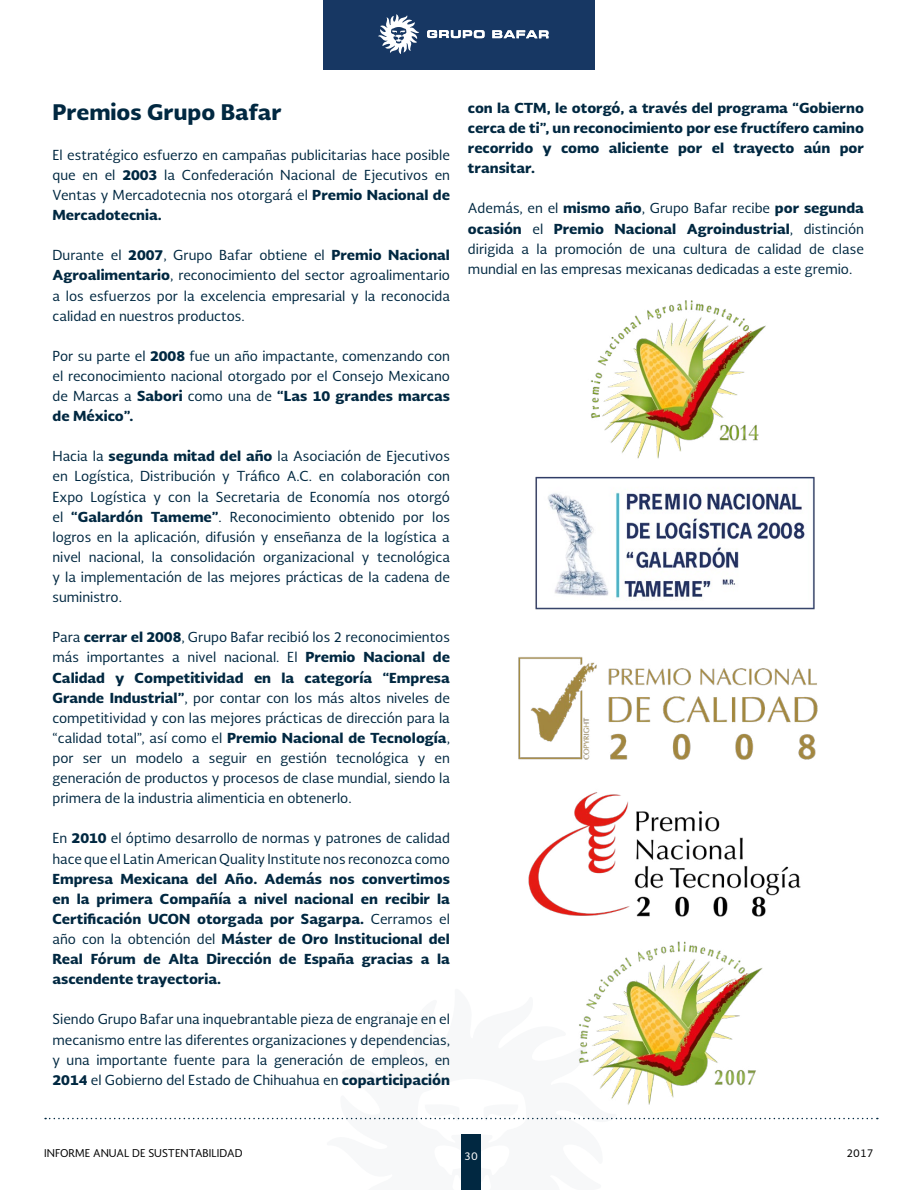
<style>
.page{position:relative;width:918px;height:1190px;background:#fff}
.page>*{position:absolute;margin:0;border:0;box-sizing:border-box;transform-origin:0 0}
.t1{font:900 21px "Soberana Sans";color:#012841}
.t2{font:13.5px/20.1px "Soberana Sans";color:#012841;text-align:justify}
.t3{font:900 13.5px/20.1px "Soberana Sans";color:#012841;text-align:justify}
.t4{font:10.5px "Soberana Sans";color:#000}
.t5{font:10.5px "Soberana Sans";color:#fff}
.s1{font-weight:900}
.s2{font-weight:400}
</style>
<div class="page">
<div style="left:323px;top:0;width:272px;height:69px;background:#173763"></div>
<div style="left:461px;top:1134px;width:20px;height:56px;background:#012841"></div>
<svg style="left:378px;top:14px;width:41px;height:40px"></svg>
<svg style="left:427px;top:30px;width:58px;height:8px"></svg>
<svg style="left:492px;top:30px;width:57px;height:8px"></svg>
<svg style="left:45px;top:1117px;width:833px;height:3px"></svg>
<img style="left:578px;top:941px;width:185px;height:164px">
<img style="left:535px;top:476px;width:280px;height:134px">
<img style="left:518px;top:657px;width:300px;height:103px">
<img style="left:528px;top:792px;width:273px;height:125px">
<img style="left:590px;top:300px;width:176px;height:159px">
<h1 class="t1" style="left:52px;top:97px;width:231px">Premios Grupo Bafar</h1>
<p class="t2" style="left:52px;top:144px;width:399px">El estratégico esfuerzo en campañas publicitarias hace posible que en el <span class="s1">2003</span> la Confederación Nacional de Ejecutivos en Ventas y Mercadotecnia nos otorgará el <span class="s1">Premio Nacional de Mercadotecnia.</span></p>
<p class="t2" style="left:52px;top:245px;width:399px">Durante el <span class="s1">2007</span>, Grupo Bafar obtiene el <span class="s1">Premio Nacional Agroalimentario</span>, reconocimiento del sector agroalimentario a los esfuerzos por la excelencia empresarial y la reconocida calidad en nuestros productos.</p>
<p class="t2" style="left:52px;top:345px;width:399px">Por su parte el <span class="s1">2008</span> fue un año impactante, comenzando con el reconocimiento nacional otorgado por el Consejo Mexicano de Marcas a <span class="s1">Sabori</span> como una de <span class="s1">“Las 10 grandes marcas de México”.</span></p>
<p class="t2" style="left:52px;top:446px;width:399px">Hacia la <span class="s1">segunda mitad del año</span> la Asociación de Ejecutivos en Logística, Distribución y Tráfico A.C. en colaboración con Expo Logística y con la Secretaria de Economía nos otorgó el <span class="s1">“Galardón Tameme”</span>. Reconocimiento obtenido por los logros en la aplicación, difusión y enseñanza de la logística a nivel nacional, la consolidación organizacional y tecnológica y la implementación de las mejores prácticas de la cadena de suministro.</p>
<p class="t2" style="left:52px;top:627px;width:399px">Para <span class="s1">cerrar el 2008</span>, Grupo Bafar recibió los 2 reconocimientos más importantes a nivel nacional. El <span class="s1">Premio Nacional de Calidad y Competitividad en la categoría “Empresa Grande Industrial”</span>, por contar con los más altos niveles de competitividad y con las mejores prácticas de dirección para la “calidad total”, así como el <span class="s1">Premio Nacional de Tecnología</span>, por ser un modelo a seguir en gestión tecnológica y en generación de productos y procesos de clase mundial, siendo la primera de la industria alimenticia en obtenerlo.</p>
<p class="t2" style="left:52px;top:828px;width:399px">En <span class="s1">2010</span> el óptimo desarrollo de normas y patrones de calidad hace que el Latin American Quality Institute nos reconozca como</p>
<p class="t3" style="left:52px;top:868px;width:399px">Empresa Mexicana del Año. Además nos convertimos en la primera Compañía a nivel nacional en recibir la Certificación UCON otorgada por Sagarpa. <span class="s2">Cerramos el año con la obtención del</span> Máster de Oro Institucional del Real Fórum de Alta Dirección de España gracias a la ascendente trayectoria.</p>
<p class="t2" style="left:52px;top:1009px;width:399px">Siendo Grupo Bafar una inquebrantable pieza de engranaje en el mecanismo entre las diferentes organizaciones y dependencias, y una importante fuente para la generación de empleos, en <span class="s1">2014</span> el Gobierno del Estado de Chihuahua en <span class="s1">coparticipación</span></p>
<p class="t3" style="left:468px;top:97px;width:398px">con la CTM, le otorgó, a través del programa “Gobierno cerca de ti”, un reconocimiento por ese fructífero camino recorrido y como aliciente por el trayecto aún por transitar.</p>
<p class="t2" style="left:468px;top:198px;width:398px">Además, en el <span class="s1">mismo año</span>, Grupo Bafar recibe <span class="s1">por segunda ocasión</span> el <span class="s1">Premio Nacional Agroindustrial</span>, distinción dirigida a la promoción de una cultura de calidad de clase mundial en las empresas mexicanas dedicadas a este gremio.</p>
<p class="t4" style="left:44px;top:1146px;width:200px">INFORME ANUAL DE SUSTENTABILIDAD</p>
<p class="t5" style="left:464px;top:1148px;width:15px">30</p>
<p class="t4" style="left:846px;top:1146px;width:29px">2017</p>
</div>
